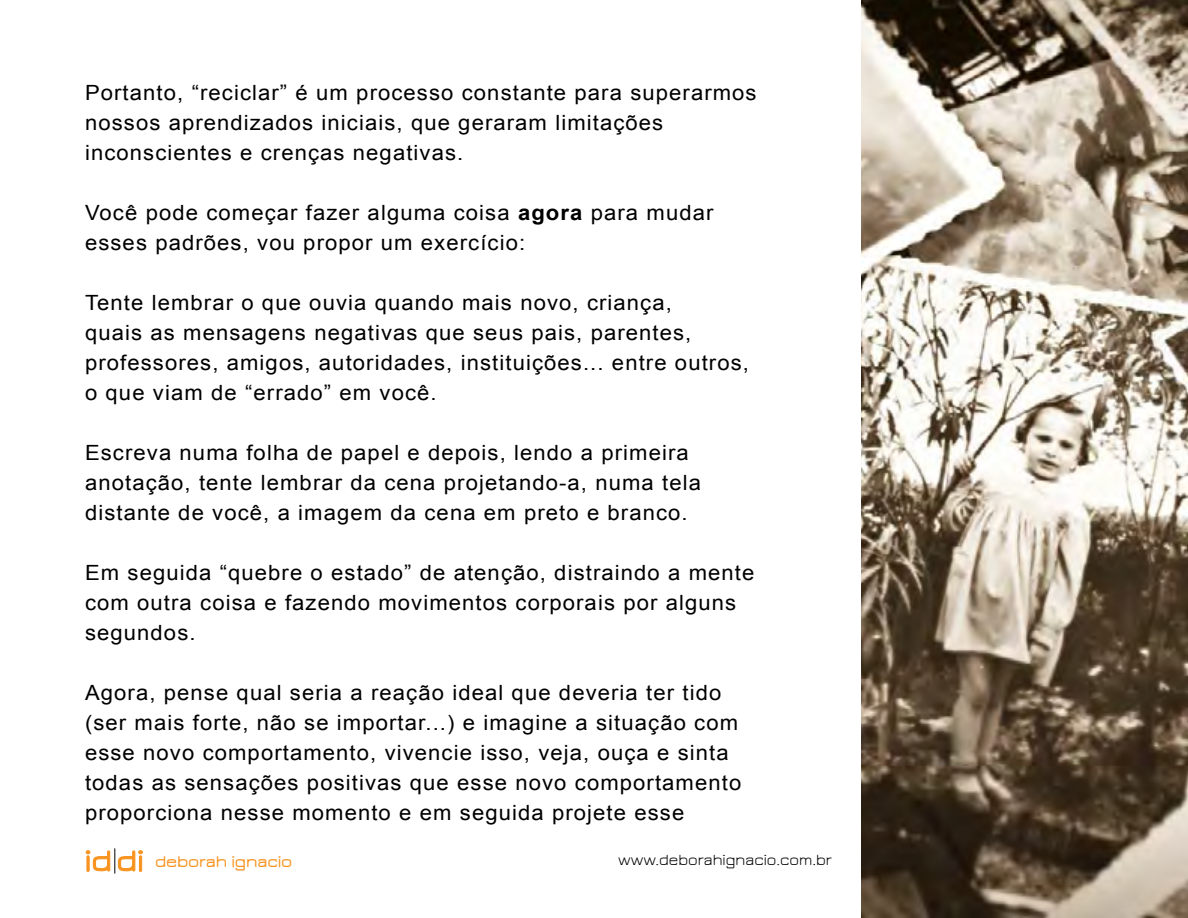
<style>
.page{position:relative;width:1188px;height:918px;background:#fff}
.page>*{position:absolute;margin:0;border:0;box-sizing:border-box;transform-origin:0 0}
.t1{font:21px/30px "Arial";letter-spacing:.05em;color:#000;scale:1.05 1}
.t2{font:600 17.4px "Jura";letter-spacing:-.01em;color:#f7931e}
.t3{font:16.35px "Jura";color:#000}
.s1{font-weight:700}
</style>
<div class="page">
<img style="left:861px;top:0;width:327px;height:918px">
<svg style="left:86px;top:849px;width:56px;height:24px"></svg>
<p class="t1" style="left:85px;top:78px;width:641px">Portanto, “reciclar” é um processo constante para superarmos nossos aprendizados iniciais, que geraram limitações inconscientes e crenças negativas.</p>
<p class="t1" style="left:85px;top:198px;width:600px">Você pode começar fazer alguma coisa <span class="s1">agora</span> para mudar esses padrões, vou propor um exercício:</p>
<p class="t1" style="left:85px;top:288px;width:634px">Tente lembrar o que ouvia quando mais novo, criança,<br>quais as mensagens negativas que seus pais, parentes, professores, amigos, autoridades, instituições... entre outros, o que viam de “errado” em você.</p>
<p class="t1" style="left:85px;top:438px;width:588px">Escreva numa folha de papel e depois, lendo a primeira anotação, tente lembrar da cena projetando-a, numa tela distante de você, a imagem da cena em preto e branco.</p>
<p class="t1" style="left:85px;top:558px;width:639px">Em seguida “quebre o estado” de atenção, distraindo a mente com outra coisa e fazendo movimentos corporais por alguns segundos.</p>
<p class="t1" style="left:85px;top:678px;width:627px">Agora, pense qual seria a reação ideal que deveria ter tido (ser mais forte, não se importar...) e imagine a situação com esse novo comportamento, vivencie isso, veja, ouça e sinta todas as sensações positivas que esse novo comportamento proporciona nesse momento e em seguida projete esse</p>
<p class="t2" style="left:155px;top:853px;width:139px">deborah ignacio</p>
<p class="t3" style="left:618px;top:852px;width:215px">www.deborahignacio.com.br</p>
</div>
